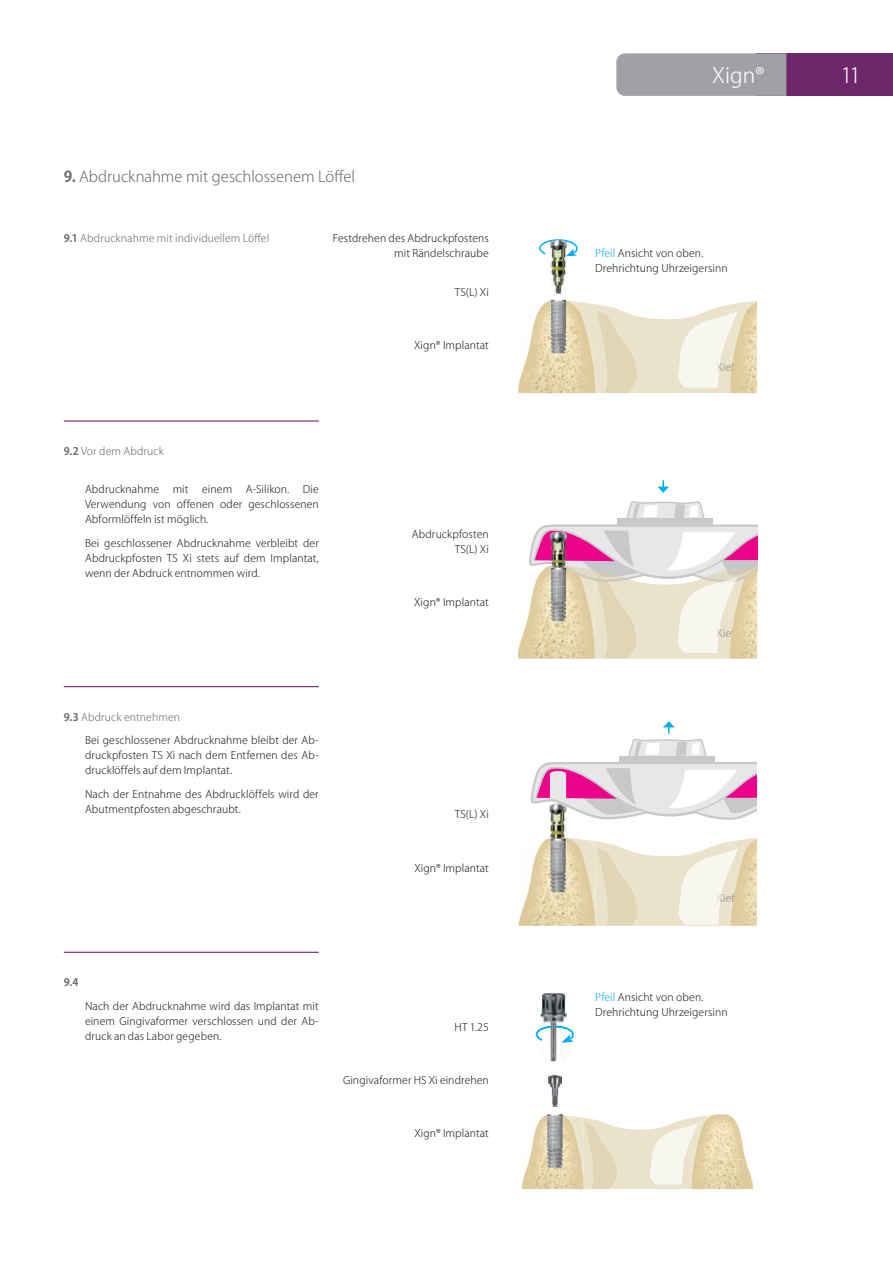
<style>
.page{position:relative;width:893px;height:1263px;background:#fff}
.page>*{position:absolute;margin:0;border:0;box-sizing:border-box;transform-origin:0 0}
.t1{font:21px "Koz Go Pro Light 90 msp RKSJ H";color:#fff}
.t2{font:15px "Koz Go Pro Light 90 msp RKSJ H";color:#6c6d70}
.t3{font:10.5px/15px "Koz Go Pro Light 90 msp RKSJ H";letter-spacing:.01em;color:#231f20;text-align:justify}
.t4{font:10.5px "Koz Go Pro Light 90 msp RKSJ H";letter-spacing:.01em;color:#6c6d70}
.t5{font:10.5px "Koz Go Pro Light 90 msp RKSJ H";letter-spacing:.01em;color:#87867a}
.t6{font:10.5px "Koz Go Pro Bold 90 msp RKSJ H";color:#6c6d70}
.s1{font-family:"Koz Go Pro Bold 90 msp RKSJ H"}
.s2{color:#00aeef}
.s3{color:#decb9e}
.s4{color:#dfcca2}
</style>
<div class="page">
<div style="left:757px;top:53px;width:136px;height:43px;background:#6c2669"></div>
<div style="left:616px;top:53px;width:170px;height:43px;background:#a1a1a5"></div>
<img style="left:518px;top:300px;width:50px;height:93px">
<img style="left:555px;top:301px;width:40px;height:92px">
<svg style="left:595px;top:301px;width:162px;height:92px"></svg>
<img style="left:550px;top:256px;width:17px;height:38px">
<svg style="left:539px;top:239px;width:38px;height:17px"></svg>
<img style="left:551px;top:300px;width:5px;height:53px">
<img style="left:556px;top:300px;width:10px;height:53px">
<img style="left:518px;top:612px;width:11px;height:47px">
<svg style="left:529px;top:480px;width:228px;height:179px"></svg>
<img style="left:522px;top:1114px;width:29px;height:75px">
<img style="left:551px;top:1168px;width:3px;height:21px">
<img style="left:720px;top:1114px;width:33px;height:75px">
<img style="left:720px;top:1159px;width:24px;height:9px">
<svg style="left:554px;top:1114px;width:166px;height:75px"></svg>
<img style="left:541px;top:993px;width:25px;height:68px">
<svg style="left:536px;top:1026px;width:38px;height:17px"></svg>
<img style="left:549px;top:1076px;width:12px;height:30px">
<img style="left:547px;top:1114px;width:4px;height:54px">
<img style="left:551px;top:1114px;width:12px;height:54px">
<img style="left:518px;top:837px;width:50px;height:89px">
<img style="left:555px;top:838px;width:40px;height:88px">
<svg style="left:595px;top:838px;width:162px;height:88px"></svg>
<img style="left:549px;top:820px;width:17px;height:38px">
<img style="left:559px;top:837px;width:7px;height:2px">
<svg style="left:531px;top:721px;width:226px;height:99px"></svg>
<img style="left:550px;top:839px;width:8px;height:53px">
<img style="left:556px;top:858px;width:10px;height:34px">
<img style="left:558px;top:839px;width:8px;height:19px">
<hr style="left:64px;top:420px;width:255px;height:2px;background:#6c2669">
<hr style="left:64px;top:686px;width:255px;height:1px;background:#6c2669">
<hr style="left:64px;top:952px;width:255px;height:1px;background:#6c2669">
<h2 class="t2" style="left:64px;top:171px;width:293px"><span class="s1">9.</span> Abdrucknahme mit geschlossenem Löffel</h2>
<p class="t4" style="left:64px;top:235px;width:207px"><span class="s1">9.1</span> Abdrucknahme mit individuellem Löffel</p>
<p class="t3" style="left:333px;top:232px;width:158px;text-align:right">Festdrehen des Abdruckpfostens mit Rändelschraube</p>
<p class="t3" style="left:455px;top:285px;width:35px">TS(L) Xi</p>
<p class="t3" style="left:414px;top:339px;width:76px">Xign® Implantat</p>
<p class="t4" style="left:64px;top:447px;width:102px"><span class="s1">9.2</span> Vor dem Abdruck</p>
<p class="t3" style="left:85px;top:483px;width:75px">Abdrucknahme</p>
<p class="t3" style="left:173px;top:483px;width:17px">mit</p>
<p class="t3" style="left:202px;top:483px;width:31px">einem</p>
<p class="t3" style="left:246px;top:483px;width:45px">A-Silikon.</p>
<p class="t3" style="left:85px;top:483px;width:235px;text-indent:218px">Die Verwendung von offenen oder geschlossenen Abformlöffeln ist möglich.</p>
<p class="t3" style="left:85px;top:537px;width:235px">Bei geschlossener Abdrucknahme verbleibt der Abdruckpfosten TS Xi stets auf dem Implantat, wenn der Abdruck entnommen wird.</p>
<p class="t3" style="left:412px;top:528px;width:78px;text-align:right">Abdruckpfosten<br>TS(L) Xi</p>
<p class="t3" style="left:414px;top:596px;width:76px">Xign® Implantat</p>
<p class="t4" style="left:64px;top:713px;width:118px"><span class="s1">9.3</span> Abdruck entnehmen</p>
<p class="t3" style="left:85px;top:734px;width:235px">Bei geschlossener Abdrucknahme bleibt der Ab&shy;druckpfosten TS Xi nach dem Entfernen des Ab&shy;drucklöffels auf dem Implantat.</p>
<p class="t3" style="left:85px;top:788px;width:235px">Nach der Entnahme des Abdrucklöffels wird der<br>Abutmentpfosten abgeschraubt.</p>
<p class="t3" style="left:455px;top:808px;width:35px">TS(L) Xi</p>
<p class="t3" style="left:414px;top:862px;width:76px">Xign® Implantat</p>
<p class="t6" style="left:64px;top:978px;width:16px">9.4</p>
<p class="t3" style="left:85px;top:1000px;width:235px">Nach der Abdrucknahme wird das Implantat mit einem Gingiva former verschlossen und der Ab&shy;druck an das Labor gegeben.</p>
<p class="t3" style="left:454px;top:1021px;width:36px">HT 1.25</p>
<p class="t3" style="left:343px;top:1074px;width:147px">Gingivaformer HS Xi eindrehen</p>
<p class="t3" style="left:414px;top:1127px;width:76px">Xign® Implantat</p>
<h1 class="t1" style="left:712px;top:67px;width:54px">Xign®</h1>
<h1 class="t1" style="left:841px;top:67px;width:22px">11</h1>
<p class="t3" style="left:595px;top:247px;width:134px"><span class="s2">Pfeil</span> Ansicht von oben.<br>Drehrichtung Uhrzeigersinn</p>
<p class="t5" style="left:717px;top:363px;width:29px">Kief<span class="s3">er</span></p>
<p class="t5" style="left:717px;top:629px;width:29px">Kief<span class="s3">er</span></p>
<p class="t5" style="left:717px;top:894px;width:29px">Kief<span class="s4">er</span></p>
<p class="t3" style="left:595px;top:991px;width:134px"><span class="s2">Pfeil</span> Ansicht von oben.<br>Drehrichtung Uhrzeigersinn</p>
</div>
